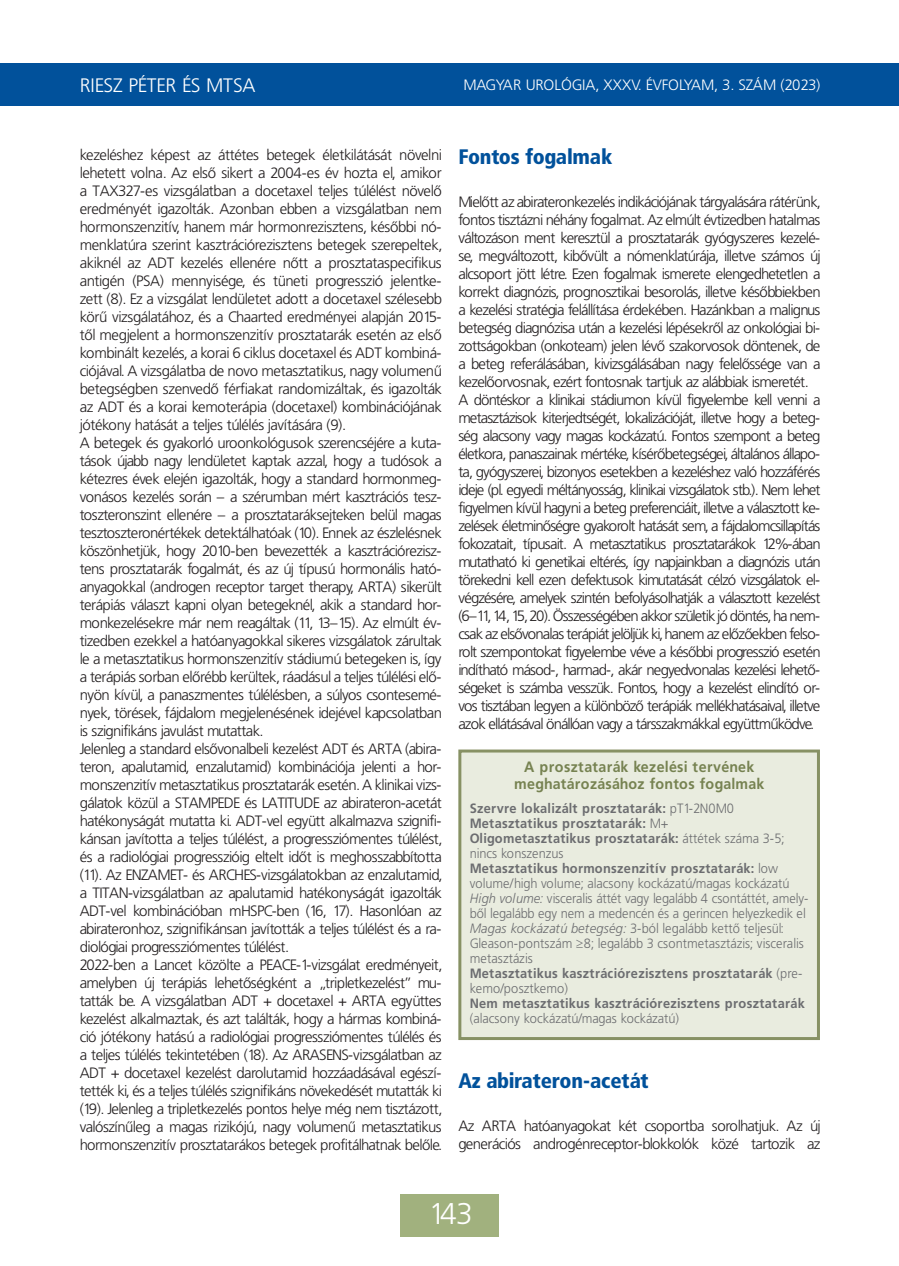
<style>
.page{position:relative;width:899px;height:1266px;background:#fff}
.page>*{position:absolute;margin:0;border:0;box-sizing:border-box;transform-origin:0 0}
.t1{font:30px "Frutiger Lt PFL";color:#fff}
.t2{font:21px "Frutiger Blk Cn PFL";color:#01519b}
.t3{font:19.5px "Frutiger Lt PFL";letter-spacing:.04em;color:#fff}
.t4{font:15px/18px "Frutiger Lt PFL";color:#231f20}
.t5{font:15px/18px "Frutiger Lt PFL";letter-spacing:-.02em;color:#231f20}
.t6{font:700 15px/16.5px "Frutiger PFL";letter-spacing:.04em;color:#768251;text-align:center;scale:.95 1}
.t7{font:15px "Frutiger Lt PFL";letter-spacing:.04em;color:#fff}
.t8{font:13.5px/15px "Frutiger Lt PFL";letter-spacing:.04em;color:#6c6d70;scale:.95 1}
.t9{font:700 13.5px/15px "Frutiger PFL";letter-spacing:.04em;color:#6c6d70;scale:.95 1}
.s1{font-family:"Frutiger Lt PFL";font-weight:400}
.s2{font-style:italic}
</style>
<div class="page">
<div style="left:0;top:63px;width:899px;height:43px;background:#01519b"></div>
<div style="left:401px;top:1194px;width:98px;height:43px;background:#a1b17e"></div>
<div style="left:460px;top:751px;width:358px;height:288px;background:#e9ecdf"></div>
<div style="left:458px;top:750px;width:362px;height:290px;border:3px solid #879164"></div>
<h3 class="t3" style="left:80px;top:74px;width:177px">RIESZ PÉTER ÉS MTSA</h3>
<p class="t7" style="left:463px;top:77px;width:358px">MAGYAR UROLÓGIA, XXXV. ÉVFOLYAM, 3. SZÁM (2023)</p>
<p class="t4" style="left:80px;top:146px;width:363px">kezeléshez képest az áttétes betegek életkilátását növelni lehetett volna. Az első sikert a 2004-es év hozta el, amikor a TAX327-es vizsgálatban a docetaxel teljes túlélést növelő eredményét igazolták. Azonban ebben a vizsgálatban nem hormonszenzitív, hanem már hormonrezisztens, későbbi nó&shy;menklatúra szerint kasztrációrezisztens betegek szerepeltek, akiknél az ADT kezelés ellenére nőtt a prosztataspecifikus antigén (PSA) mennyisége, és tüneti progresszió jelentke&shy;zett (8). Ez a vizsgálat lendületet adott a docetaxel szélesebb körű vizsgálatához, és a Chaarted eredményei alapján 2015- től megjelent a hormonszenzitív prosztatarák esetén az első kombinált kezelés, a korai 6 ciklus docetaxel és ADT kombiná&shy;ciójával. A vizsgálatba de novo metasztatikus, nagy volumenű betegségben szenvedő férfiakat randomizáltak, és igazolták az ADT és a korai kemoterápia (docetaxel) kombinációjának jótékony hatását a teljes túlélés javítására (9).<br>A betegek és gyakorló uroonkológusok szerencséjére a kuta&shy;tások újabb nagy lendületet kaptak azzal, hogy a tudósok a kétezres évek elején igazolták, hogy a standard hormonmeg&shy;vonásos kezelés során – a szérumban mért kasztrációs tesz&shy;toszteronszint ellenére – a prosztataráksejteken belül magas tesztoszteronértékek detektálhatóak (10). Ennek az észlelésnek köszönhetjük, hogy 2010-ben bevezették a kasztrációrezisz&shy;tens prosztatarák fogalmát, és az új típusú hormonális ható&shy;anyagokkal (androgen receptor target therapy, ARTA) sikerült terápiás választ kapni olyan betegeknél, akik a standard hor&shy;monkezelésekre már nem reagáltak (11, 13–15). Az elmúlt év&shy;tizedben ezekkel a hatóanyagokkal sikeres vizsgálatok zárultak le a metasztatikus hormonszenzitív stádiumú betegeken is, így a terápiás sorban előrébb kerültek, ráadásul a teljes túlélési elő&shy;nyön kívül, a panaszmentes túlélésben, a súlyos csontesemé&shy;nyek, törések, fájdalom megjelenésének idejével kapcsolatban is szignifikáns javulást mutattak.<br>Jelenleg a standard elsővonalbeli kezelést ADT és ARTA (abira&shy;teron, apalutamid, enzalutamid) kombinációja jelenti a hor&shy;monszenzitív metasztatikus prosztatarák esetén. A klinikai vizs&shy;gálatok közül a STAMPEDE és LATITUDE az abirateron-acetát hatékonyságát mutatta ki. ADT-vel együtt alkalmazva szignifi&shy;kánsan javította a teljes túlélést, a progressziómentes túlélést, és a radiológiai progresszióig eltelt időt is meghosszabbította (11). Az ENZAMET- és ARCHES-vizsgálatokban az enzalutamid, a TITAN-vizsgálatban az apalutamid hatékonyságát igazolták ADT-vel kombinációban mHSPC-ben (16, 17). Hasonlóan az abirateronhoz, szignifikánsan javították a teljes túlélést és a ra&shy;diológiai progressziómentes túlélést.<br>2022-ben a Lancet közölte a PEACE-1-vizsgálat eredményeit, amelyben új terápiás lehetőségként a „tripletkezelést” mu&shy;tatták be. A vizsgálatban ADT + docetaxel + ARTA együttes kezelést alkalmaztak, és azt találták, hogy a hármas kombiná&shy;ció jótékony hatású a radiológiai progressziómentes túlélés és a teljes túlélés tekintetében (18). Az ARASENS-vizsgálatban az ADT + docetaxel kezelést darolutamid hozzáadásával egészí&shy;tették ki, és a teljes túlélés szignifikáns növekedését mutatták ki (19). Jelenleg a tripletkezelés pontos helye még nem tisztázott, valószínűleg a magas rizikójú, nagy volumenű metasztatikus hormonszenzitív prosztatarákos betegek profitálhatnak belőle.</p>
<h2 class="t2" style="left:458px;top:144px;width:155px">Fontos fogalmak</h2>
<p class="t5" style="left:458px;top:193px;width:363px">Mielőtt az abirateronkezelés indikációjának tárgyalására rátérünk, fontos tisztázni néhány fogalmat. Az elmúlt évtizedben hatalmas változáson ment keresztül a prosztatarák gyógyszeres kezelé&shy;se, megváltozott, kibővült a nómenklatúrája, illetve számos új alcsoport jött létre. Ezen fogalmak ismerete elengedhetetlen a korrekt diagnózis, prognosztikai besorolás, illetve későbbiekben a kezelési stratégia felállítása érdekében. Hazánkban a malignus betegség diagnózisa után a kezelési lépésekről az onkológiai bi&shy;zottságokban (onkoteam) jelen lévő szakorvosok döntenek, de a beteg referálásában, kivizsgálásában nagy felelőssége van a kezelőorvosnak, ezért fontosnak tartjuk az alábbiak ismeretét.<br>A döntéskor a klinikai stádiumon kívül figyelembe kell venni a metasztázisok kiterjedtségét, lokalizációját, illetve hogy a beteg&shy;ség alacsony vagy magas kockázatú. Fontos szempont a beteg életkora, panaszainak mértéke, kísérőbetegségei, általános állapo&shy;ta, gyógyszerei, bizonyos esetekben a kezeléshez való hozzáférés ideje (pl. egyedi méltányosság, klinikai vizsgálatok stb.). Nem lehet figyelmen kívül hagyni a beteg preferenciáit, illetve a választott ke&shy;zelések életminőségre gyakorolt hatását sem, a fájdalomcsillapítás fokozatait, típusait. A metasztatikus prosztatarákok 12%-ában mutatható ki genetikai eltérés, így napjainkban a diagnózis után törekedni kell ezen defektusok kimutatását célzó vizsgálatok el&shy;végzésére, amelyek szintén befolyásolhatják a választott kezelést (6–11, 14, 15, 20). Összességében akkor születik jó döntés, ha nem&shy;csak az elsővonalas terápiát jelöljük ki, hanem az előzőekben felso&shy;rolt szempontokat figyelembe véve a későbbi progresszió esetén indítható másod-, harmad-, akár negyedvonalas kezelési lehető&shy;ségeket is számba vesszük. Fontos, hogy a kezelést elindító or&shy;vos tisztában legyen a különböző terápiák mellékhatásaival, illetve azok ellátásával önállóan vagy a társszakmákkal együttműködve.</p>
<p class="t6" style="left:514px;top:759px;width:264px">A prosztatarák kezelési tervének meghatározásához fontos fogalmak</p>
<p class="t9" style="left:470px;top:801px;width:332px">Szervre lokalizált prosztatarák: <span class="s1">pT1-2N0M0<br></span>Metasztatikus prosztatarák: <span class="s1">M+<br></span>Oligometasztatikus prosztatarák: <span class="s1">áttétek száma 3-5;</span></p>
<p class="t8" style="left:470px;top:846px;width:100px">nincs konszenzus</p>
<p class="t9" style="left:470px;top:861px;width:326px">Metasztatikus hormonszenzitív prosztatarák: <span class="s1">low</span></p>
<p class="t8" style="left:470px;top:876px;width:357px">volume/high volume; alacsony kockázatú/magas kockázatú <span class="s2">High volume:</span> visceralis áttét vagy legalább 4 csontáttét, amely&shy;ből legalább egy nem a medencén és a gerincen helyezkedik el <span class="s2">Magas kockázatú betegség:</span> 3-ból legalább kettő teljesül:<br>Gleason-pontszám ≥8; legalább 3 csontmetasztázis; visceralis metasztázis</p>
<p class="t9" style="left:470px;top:966px;width:351px">Metasztatikus kasztrációrezisztens prosztatarák <span class="s1">(pre-</span></p>
<p class="t8" style="left:470px;top:981px;width:104px">kemo/posztkemo)</p>
<p class="t9" style="left:470px;top:996px;width:353px">Nem metasztatikus kasztrációrezisztens prosztatarák</p>
<p class="t8" style="left:470px;top:1011px;width:221px">(alacsony kockázatú/magas kockázatú)</p>
<h2 class="t2" style="left:458px;top:1068px;width:192px">Az abirateron-acetát</h2>
<p class="t4" style="left:458px;top:1117px;width:363px">Az ARTA hatóanyagokat két csoportba sorolhatjuk. Az új generációs androgénreceptor-blokkolók közé tartozik az</p>
<h1 class="t1" style="left:429px;top:1197px;width:44px">143</h1>
</div>
